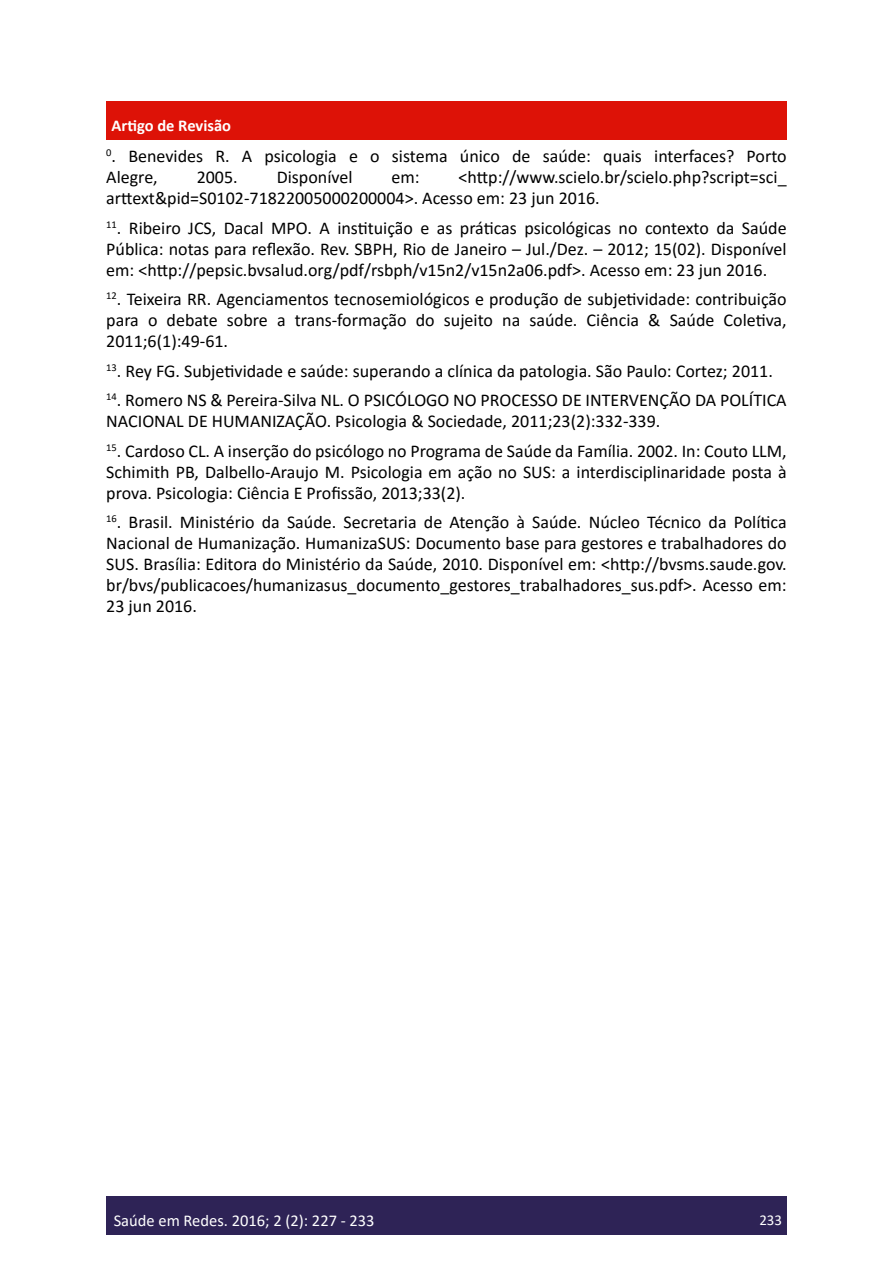
<style>
.page{position:relative;width:893px;height:1263px;background:#fff}
.page>*{position:absolute;margin:0;border:0;box-sizing:border-box;transform-origin:0 0}
.t1{font:18px/21px "Calibri";color:#000;text-align:justify}
.t2{font:16.5px "Calibri";color:#fff}
.t3{font:700 16.5px "Calibri";color:#fff}
.t4{font:15px "Calibri";color:#fff}
</style>
<div class="page">
<div style="left:106px;top:1196px;width:681px;height:38px;background:#2e2356"></div>
<div style="left:106px;top:101px;width:681px;height:38px;background:#dd1207"></div>
<p class="t3" style="left:112px;top:113px;width:121px">Artigo de Revisão</p>
<p class="t1" style="left:106px;top:145px;width:682px"><sup>0</sup>. Benevides R. A psicologia e o sistema único de saúde: quais interfaces? Porto<br>Alegre,</p>
<p class="t1" style="left:106px;top:166px;width:682px;text-indent:352px">&lt;http://www.scielo.br/scielo.php?script=sci_ arttext&amp;pid=S0102-71822005000200004&gt;. Acesso em: 23 jun 2016.</p>
<p class="t1" style="left:106px;top:217px;width:682px"><sup>11</sup>. Ribeiro JCS, Dacal MPO. A instituição e as práticas psicológicas no contexto da Saúde Pública: notas para reflexão. Rev. SBPH, Rio de Janeiro – Jul./Dez. – 2012; 15(02). Disponível em: &lt;http://pepsic.bvsalud.org/pdf/rsbph/v15n2/v15n2a06.pdf&gt;. Acesso em: 23 jun 2016.</p>
<p class="t1" style="left:106px;top:288px;width:682px"><sup>12</sup>. Teixeira RR. Agenciamentos tecnosemiológicos e produção de subjetividade: contribuição para o debate sobre a trans-formação do sujeito na saúde. Ciência &amp; Saúde Coletiva, 2011;6(1):49-61.</p>
<p class="t1" style="left:106px;top:360px;width:668px"><sup>13</sup>. Rey FG. Subjetividade e saúde: superando a clínica da patologia. São Paulo: Cortez; 2011.</p>
<p class="t1" style="left:106px;top:389px;width:682px"><sup>14</sup>. Romero NS &amp; Pereira-Silva NL. O PSICÓLOGO NO PROCESSO DE INTERVENÇÃO DA POLÍTICA<br>NACIONAL DE HUMANIZAÇÃO. Psicologia &amp; Sociedade, 2011;23(2):332-339.</p>
<p class="t1" style="left:106px;top:440px;width:682px"><sup>15</sup>. Cardoso CL. A inserção do psicólogo no Programa de Saúde da Família. 2002. In: Couto LLM, Schimith PB, Dalbello-Araujo M. Psicologia em ação no SUS: a interdisciplinaridade posta à prova. Psicologia: Ciência E Profissão, 2013;33(2).</p>
<p class="t1" style="left:106px;top:511px;width:682px"><sup>16</sup>. Brasil. Ministério da Saúde. Secretaria de Atenção à Saúde. Núcleo Técnico da Política Nacional de Humanização. HumanizaSUS: Documento base para gestores e trabalhadores do SUS. Brasília: Editora do Ministério da Saúde, 2010. Disponível em: &lt;http://bvsms.saude.gov. br/bvs/publicacoes/humanizasus_documento_gestores_trabalhadores_sus.pdf&gt;. Acesso em:<br>23 jun 2016.</p>
<p class="t1" style="left:197px;top:166px;width:43px">2005.</p>
<p class="t1" style="left:277px;top:166px;width:77px">Disponível</p>
<p class="t1" style="left:391px;top:166px;width:30px">em:</p>
<p class="t2" style="left:114px;top:1209px;width:262px">Saúde em Redes. 2016; 2 (2): 227 - 233</p>
<p class="t4" style="left:759px;top:1209px;width:24px">233</p>
</div>
